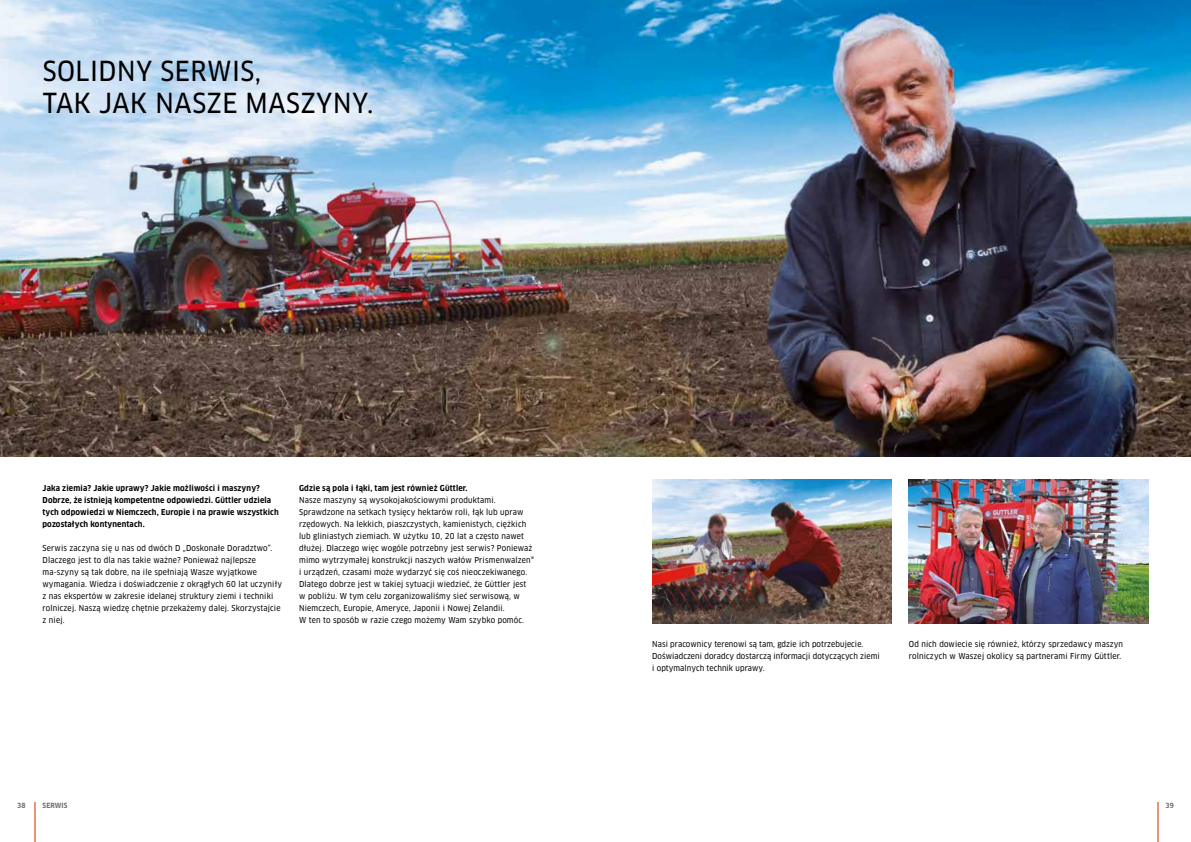
<style>
.page{position:relative;width:1191px;height:842px;background:#fff}
.page>*{position:absolute;margin:0;border:0;box-sizing:border-box;transform-origin:0 0}
.t1{font:27px/32px "Clan Pro Narr News";letter-spacing:.02em;color:#000}
.t2{font:8px/12px "Clan Pro Narr News";letter-spacing:.02em;color:#000}
.t3{font:700 8px/12px "Clan Pro Narr";letter-spacing:.02em;color:#000}
.t4{font:700 7px "Clan Pro Narr";letter-spacing:.02em;color:#706f6f}
</style>
<div class="page">
<img style="left:652px;top:479px;width:239px;height:144px">
<img style="left:909px;top:479px;width:239px;height:144px">
<img style="left:0;top:0;width:1191px;height:456px">
<hr style="left:34px;top:802px;width:1px;height:40px;background:#ea9477">
<hr style="left:1157px;top:802px;width:1px;height:40px;background:#ea9477">
<h1 class="t1" style="left:43px;top:55px;width:332px">SOLIDNY SERWIS,<br>TAK JAK NASZE MASZYNY.</h1>
<p class="t3" style="left:43px;top:482px;width:238px">Jaka ziemia? Jakie uprawy? Jakie możliwości i maszyny?<br>Dobrze, że istnieją kompetentne odpowiedzi. Güttler udziela tych odpowiedzi w Niemczech, Europie i na prawie wszystkich pozostałych kontynentach.</p>
<p class="t2" style="left:43px;top:542px;width:241px">Serwis zaczyna się u nas od dwóch D „Doskonałe Doradztwo“.<br>Dlaczego jest to dla nas takie ważne? Ponieważ najlepsze ma-szyny są tak dobre, na ile spełniają Wasze wyjątkowe wymagania. Wiedza i doświadczenie z okrągłych 60 lat uczyniły z nas ekspertów w zakresie idelanej struktury ziemi i techniki rolniczej. Naszą wiedzę chętnie przekażemy dalej. Skorzystajcie z niej.</p>
<p class="t3" style="left:299px;top:482px;width:170px">Gdzie są pola i łąki, tam jest również Güttler.</p>
<p class="t2" style="left:299px;top:494px;width:236px">Nasze maszyny są wysokojakościowymi produktami.<br>Sprawdzone na setkach tysięcy hektarów roli, łąk lub upraw rzędowych. Na lekkich, piaszczystych, kamienistych, ciężkich lub gliniastych ziemiach. W użytku 10, 20 lat a często nawet dłużej. Dlaczego więc wogóle potrzebny jest serwis? Ponieważ mimo wytrzymałej konstrukcji naszych wałów Prismenwalzen® i urządzeń, czasami może wydarzyć się coś nieoczekiwanego.<br>Dlatego dobrze jest w takiej sytuacji wiedzieć, że Güttler jest w pobliżu. W tym celu zorganizowaliśmy sieć serwisową, w Niemczech, Europie, Ameryce, Japonii i Nowej Zelandii.<br>W ten to sposób w razie czego możemy Wam szybko pomóc.</p>
<p class="t2" style="left:652px;top:638px;width:229px">Nasi pracownicy terenowi są tam, gdzie ich potrzebujecie.<br>Doświadczeni doradcy dostarczą informacji dotyczących ziemi i optymalnych technik uprawy.</p>
<p class="t2" style="left:909px;top:638px;width:216px">Od nich dowiecie się również, którzy sprzedawcy maszyn rolniczych w Waszej okolicy są partnerami Firmy Güttler.</p>
<p class="t4" style="left:17px;top:801px;width:10px">38</p>
<p class="t4" style="left:43px;top:801px;width:27px">SERWIS</p>
<p class="t4" style="left:1165px;top:801px;width:10px">39</p>
</div>
